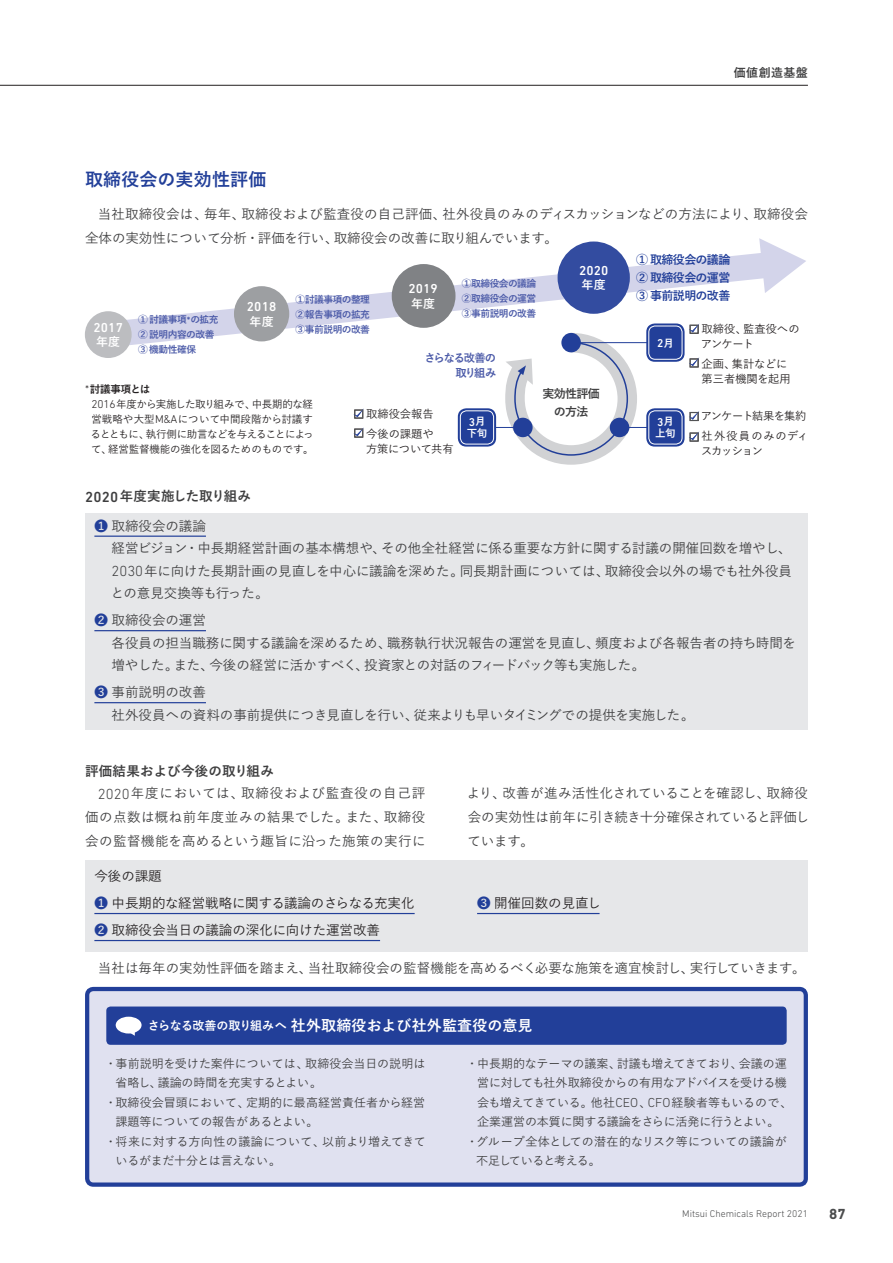
<style>
.page{position:relative;width:893px;height:1263px;background:#fff}
.page>*{position:absolute;margin:0;border:0;box-sizing:border-box;transform-origin:0 0}
.t1{font:700 18px "Yu Go";letter-spacing:.01em;color:#223f99}
.t2{font:700 15px "Yu Go";letter-spacing:.01em;color:#fff}
.t3{font:700 14.85px "DIN Next LT Pro";color:#4b4c4d}
.t4{font:500 13.5px/22.5px "Yu Go";color:#3e3e3f}
.t5{font:500 13.5px/27px "Yu Go";color:#231f20}
.t6{font:500 13.5px/24px "Yu Go";letter-spacing:.035em;color:#3e3e3f}
.t7{font:500 13.5px/22.4px "Yu Go";letter-spacing:.06em;color:#3e3e3f}
.t8{font:700 13.5px/29.7px "Yu Go";letter-spacing:-.005em;color:#3e3e3f}
.t9{font:500 13.2px "DIN Next LT Pro";letter-spacing:.01em;color:#fff}
.t10{font:500 12px "Yu Go";letter-spacing:-.005em;color:#3e3e3f}
.t11{font:500 12px "Yu Go";letter-spacing:.025em;color:#3e3e3f}
.t12{font:500 12px "Yu Go";letter-spacing:-.04em;color:#3e3e3f}
.t13{font:700 12px/18px "Yu Go";letter-spacing:-.05em;color:#223f99;text-align:justify}
.t14{font:700 12px/18px "Yu Go";letter-spacing:-.05em;color:#3e3e3f;text-align:center}
.t15{font:500 12px "Yu Go";letter-spacing:-.025em;color:#3e3e3f}
.t16{font:500 12px "Yu Go";letter-spacing:-.075em;color:#3e3e3f}
.t17{font:700 12px "Yu Go";letter-spacing:.01em;color:#fff}
.t18{font:500 11.55px "DIN Next LT Pro";color:#fff}
.t19{font:500 11.25px/19.2px "Yu Go";letter-spacing:-.005em;color:#231f20}
.t20{font:700 11.25px/15px "Yu Go";letter-spacing:-.1em;color:#4b5aa8;text-align:right}
.t21{font:500 10.5px/15px "Yu Go";letter-spacing:-.025em;color:#231f20}
.t22{font:700 10.5px "Yu Go";color:#fff}
.t23{font:300 9.9px "DIN Next LT Pro";color:#4b4c4d}
.t24{font:700 9.75px/15px "Yu Go";letter-spacing:-.05em;color:#4b5aa8;text-align:justify}
.s1{font-family:"DIN Next LT Pro";font-weight:500;font-size:10.8px}
.s2{font-family:"DIN Next LT Pro";font-weight:300;font-size:11.55px}
.s3{font-weight:700}
.s4{font-family:"Yu Go";font-weight:700;font-size:10.5px}
.s5{font-family:"DIN Next LT Pro";font-weight:500;font-size:14.85px}
.s6{font-weight:500;color:#223f99}
.s7{font-weight:500}
.s8{font-family:"DIN Next LT Pro";font-weight:300;font-size:14.85px}
.s9{color:#223f99}
.s10{font-size:12px}
.s11{font-family:"DIN Next LT Pro";font-weight:300;font-size:13.2px}
</style>
<div class="page">
<div style="left:87px;top:989px;width:719px;height:195px;background:#e0e1f0;border-radius:6px"></div>
<div style="left:85px;top:987px;width:723px;height:200px;border:4px solid #223f99;border-radius:6px"></div>
<svg style="left:97px;top:238px;width:709px;height:108px"></svg>
<div style="left:234px;top:286px;width:55px;height:55px;background:#9d9fa2;border-radius:50%"></div>
<div style="left:85px;top:311px;width:47px;height:47px;background:#bcbdc0;border-radius:50%"></div>
<div style="left:392px;top:264px;width:63px;height:64px;background:#808285;border-radius:50%"></div>
<div style="left:558px;top:241px;width:72px;height:73px;background:#334ca0;border-radius:50%"></div>
<svg style="left:495px;top:323px;width:152px;height:142px"></svg>
<div style="left:561px;top:333px;width:20px;height:19px;background:#223f99;border-radius:50%"></div>
<div style="left:610px;top:418px;width:19px;height:19px;background:#223f99;border-radius:50%"></div>
<div style="left:513px;top:418px;width:20px;height:19px;background:#223f99;border-radius:50%"></div>
<div style="left:646px;top:408px;width:39px;height:39px;background:#223f99;border-radius:9px"></div>
<hr style="left:476px;top:427px;width:47px;height:1px;background:#223f99">
<hr style="left:619px;top:427px;width:47px;height:1px;background:#223f99">
<hr style="left:571px;top:342px;width:95px;height:1px;background:#223f99">
<div style="left:458px;top:408px;width:38px;height:39px;background:#223f99;border-radius:9px"></div>
<div style="left:690px;top:412px;width:8px;height:9px;border:1px solid #57585a"></div>
<svg style="left:689px;top:411px;width:10px;height:9px"></svg>
<div style="left:690px;top:433px;width:8px;height:8px;border:1px solid #57585a"></div>
<svg style="left:689px;top:432px;width:10px;height:8px"></svg>
<div style="left:690px;top:325px;width:8px;height:8px;border:1px solid #57585a"></div>
<svg style="left:689px;top:323px;width:10px;height:9px"></svg>
<div style="left:690px;top:359px;width:8px;height:8px;border:1px solid #57585a"></div>
<svg style="left:689px;top:357px;width:10px;height:9px"></svg>
<div style="left:354px;top:410px;width:9px;height:8px;border:1px solid #57585a"></div>
<svg style="left:353px;top:408px;width:11px;height:9px"></svg>
<div style="left:354px;top:429px;width:9px;height:8px;border:1px solid #57585a"></div>
<svg style="left:353px;top:427px;width:11px;height:9px"></svg>
<div style="left:646px;top:323px;width:39px;height:39px;background:#223f99;border-radius:9px"></div>
<div style="left:648px;top:326px;width:34px;height:34px;border:1px solid #fff;border-radius:6px"></div>
<div style="left:648px;top:410px;width:34px;height:34px;border:1px solid #fff;border-radius:6px"></div>
<div style="left:460px;top:410px;width:34px;height:34px;border:1px solid #fff;border-radius:6px"></div>
<div style="left:85px;top:513px;width:723px;height:217px;background:#e6e7e9"></div>
<hr style="left:94px;top:536px;width:112px;height:1px;background:#223f99">
<hr style="left:94px;top:630px;width:112px;height:1px;background:#223f99">
<hr style="left:94px;top:702px;width:112px;height:1px;background:#223f99">
<div style="left:106px;top:1006px;width:681px;height:39px;background:#223f99;border-radius:4px"></div>
<div style="left:85px;top:861px;width:723px;height:91px;background:#e6e7e9"></div>
<hr style="left:94px;top:913px;width:321px;height:1px;background:#223f99">
<hr style="left:94px;top:940px;width:286px;height:1px;background:#223f99">
<hr style="left:477px;top:913px;width:123px;height:1px;background:#223f99">
<div style="left:116px;top:1017px;width:26px;height:16px;background:#fff;border-radius:50%"></div>
<svg style="left:128px;top:1032px;width:7px;height:4px"></svg>
<hr style="left:0;top:85px;width:808px;height:1px;background:#231f20">
<p class="t14" style="left:734px;top:64px;width:76px">価値創造基盤</p>
<h1 class="t1" style="left:85px;top:169px;width:183px">取締役会の実効性評価</h1>
<p class="t4" style="left:85px;top:200px;width:724px;line-height:24px;text-indent:13px">当社取締役会は、毎年、取締役および監査役の自己評価、社外役員のみのディスカッションなどの方法により、取締役会全体の実効性について分析・評価を行い、取締役会の改善に取り組んでいます。</p>
<p class="t9" style="left:94px;top:320px;width:31px">2017</p>
<p class="t17" style="left:96px;top:335px;width:26px">年度</p>
<p class="t24" style="left:138px;top:312px;width:82px;text-align:left">① 討議事項<span class="s1">*</span>の拡充<br>② 説明内容の改善<br>③ 機動性確保</p>
<p class="t9" style="left:247px;top:299px;width:31px">2018</p>
<p class="t17" style="left:250px;top:314px;width:26px">年度</p>
<p class="t24" style="left:296px;top:292px;width:76px">①討議事項の整理②報告事項の拡充③事前説明の改善</p>
<p class="t9" style="left:408px;top:281px;width:31px">2019</p>
<p class="t17" style="left:411px;top:297px;width:26px">年度</p>
<p class="t24" style="left:462px;top:276px;width:76px">①取締役会の議論②取締役会の運営③事前説明の改善</p>
<p class="t20" style="left:424px;top:351px;width:73px">さらなる改善の取り組み</p>
<p class="t9" style="left:579px;top:263px;width:31px">2020</p>
<p class="t17" style="left:582px;top:278px;width:26px">年度</p>
<p class="t21" style="left:91px;top:381px;width:225px;text-indent:-6px"><span class="s2">*</span><span class="s3">討議事項とは<br></span><span class="s2">2016</span>年度から実施した取り組みで、中長期的な経営戦略や大型<span class="s2">M&amp;A</span>について中間段階から討議するとともに、執行側に助言などを与えることによって、経営監督機能の強化を図るためのものです。</p>
<p class="t19" style="left:366px;top:403px;width:69px">取締役会報告今後の課題や</p>
<p class="t19" style="left:366px;top:437px;width:89px">方策について共有</p>
<p class="t18" style="left:469px;top:415px;width:18px">3<span class="s4">月</span></p>
<p class="t22" style="left:467px;top:428px;width:22px">下旬</p>
<p class="t14" style="left:542px;top:385px;width:59px">実効性評価の方法</p>
<p class="t13" style="left:636px;top:251px;width:96px">① 取締役会の議論② 取締役会の運営③ 事前説明の改善</p>
<p class="t18" style="left:657px;top:336px;width:18px">2<span class="s4">月</span></p>
<p class="t18" style="left:657px;top:415px;width:18px">3<span class="s4">月</span></p>
<p class="t22" style="left:655px;top:428px;width:22px">上旬</p>
<p class="t19" style="left:701px;top:320px;width:100px;line-height:15px">取締役、監査役へのアンケート</p>
<p class="t19" style="left:702px;top:355px;width:91px;line-height:15px">企画、集計などに第三者機関を起用</p>
<p class="t19" style="left:701px;top:405px;width:109px">アンケート結果を集約社外役員のみのディ</p>
<p class="t19" style="left:701px;top:439px;width:64px">スカッション</p>
<p class="t8" style="left:94px;top:482px;width:158px;text-indent:-9px"><span class="s5">2020</span>年度実施した取り組み<br><span class="s6">❶</span> <span class="s7">取締役会の議論</span></p>
<p class="t4" style="left:111px;top:535px;width:683px;text-align:justify">経営ビジョン・中長期経営計画の基本構想や、その他全社経営に係る重要な方針に関する討議の開催回数を増やし、<span class="s8">2030</span>年に向けた長期計画の見直しを中心に議論を深めた。同長期計画については、取締役会以外の場でも社外役員との意見交換等も行った。</p>
<p class="t4" style="left:112px;top:607px;width:686px;text-indent:-17px"><span class="s9">❷</span> 取締役会の運営<br>各役員の担当職務に関する議論を深めるため、職務執行状況報告の運営を見直し、頻度および各報告者の持ち時間を増やした。また、今後の経営に活かすべく、投資家との対話のフィードバック等も実施した。</p>
<p class="t4" style="left:112px;top:679px;width:584px;text-indent:-17px"><span class="s9">❸</span> 事前説明の改善<br>社外役員への資料の事前提供につき見直しを行い、従来よりも早いタイミングでの提供を実施した。</p>
<p class="t7" style="left:98px;top:758px;width:329px;text-indent:-13px"><span class="s3">評価結果および今後の取り組み<br></span><span class="s8">2020</span>年度においては、取締役および監査役の自己評</p>
<p class="t6" style="left:85px;top:804px;width:342px">価の点数は概ね前年度並みの結果でした。また、取締役会の監督機能を高めるという趣旨に沿った施策の実行に</p>
<p class="t5" style="left:94px;top:861px;width:322px">今後の課題<br><span class="s9">❶</span> 中長期的な経営戦略に関する議論のさらなる充実化<br><span class="s9">❷</span> 取締役会当日の議論の深化に向けた運営改善</p>
<p class="t4" style="left:467px;top:780px;width:344px;line-height:24px;text-align:justify">より、改善が進み活性化されていることを確認し、取締役会の実効性は前年に引き続き十分確保されていると評価しています。</p>
<p class="t5" style="left:477px;top:888px;width:125px"><span class="s9">❸</span> 開催回数の見直し</p>
<p class="t4" style="left:98px;top:954px;width:709px">当社は毎年の実効性評価を踏まえ、当社取締役会の監督機能を高めるべく必要な施策を適宜検討し、実行していきます。</p>
<p class="t2" style="left:148px;top:1017px;width:386px"><span class="s10">さらなる改善の取り組みへ</span>社外取締役および社外監査役の意見</p>
<p class="t10" style="left:105px;top:1052px;width:322px">・事前説明を受けた案件については、取締役会当日の説明は</p>
<p class="t10" style="left:116px;top:1071px;width:208px">省略し、議論の時間を充実するとよい。</p>
<p class="t10" style="left:105px;top:1091px;width:322px">・取締役会冒頭において、定期的に最高経営責任者から経営</p>
<p class="t10" style="left:116px;top:1110px;width:205px">課題等についての報告があるとよい。</p>
<p class="t11" style="left:105px;top:1130px;width:323px">・将来に対する方向性の議論について、以前より増えてきて</p>
<p class="t15" style="left:116px;top:1149px;width:167px">いるがまだ十分とは言えない。</p>
<p class="t10" style="left:466px;top:1052px;width:322px">・中長期的なテーマの議案、討議も増えてきており、会議の運</p>
<p class="t12" style="left:477px;top:1071px;width:311px">営に対しても社外取締役からの有用なアドバイスを受ける機</p>
<p class="t10" style="left:477px;top:1091px;width:317px">会も増えてきている。他社<span class="s11">CEO</span>、<span class="s11">CFO</span>経験者等もいるので、</p>
<p class="t10" style="left:477px;top:1110px;width:304px">企業運営の本質に関する議論をさらに活発に行うとよい。</p>
<p class="t10" style="left:466px;top:1130px;width:322px">・グループ全体としての潜在的なリスク等についての議論が</p>
<p class="t16" style="left:476px;top:1149px;width:126px">不足していると考える。</p>
<p class="t23" style="left:682px;top:1208px;width:127px">Mitsui Chemicals Report 2021</p>
<p class="t3" style="left:829px;top:1205px;width:18px">87</p>
</div>
